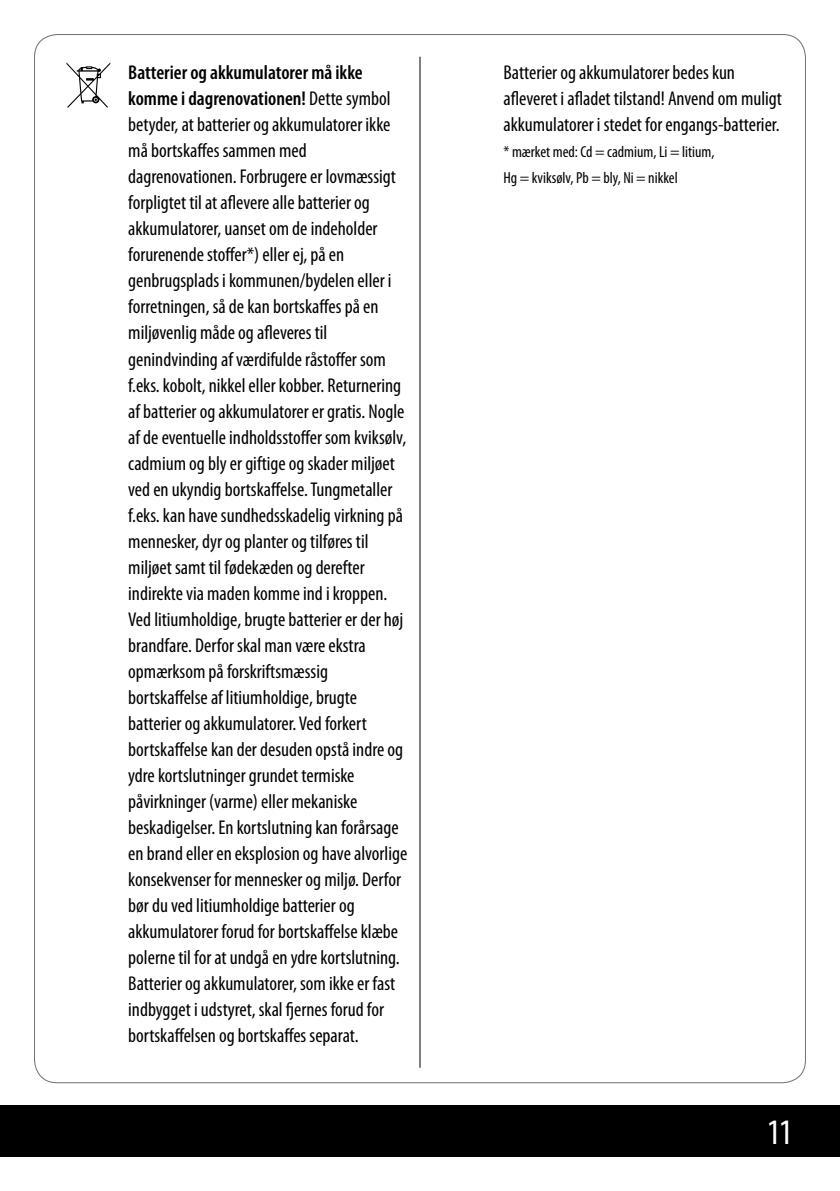
<style>
.page{position:relative;width:840px;height:1191px;background:#fff}
.page>*{position:absolute;margin:0;border:0;box-sizing:border-box;transform-origin:0 0}
.t1{font:36px "Myriad Pro";color:#fff;scale:.9 1}
.t2{font:condensed 20px/26px "Myriad Pro";color:#000}
.t3{font:condensed 16px/26px "Myriad Pro";color:#000}
.s1{font-weight:600}
</style>
<div class="page">
<div style="left:0;top:1106px;width:839px;height:51px;background:#000"></div>
<hr style="left:419px;top:57px;width:1px;height:1010px;background:#000">
<svg style="left:66px;top:62px;width:44px;height:46px"></svg>
<p class="t2" style="left:128px;top:60px;width:280px"><span class="s1">Batterier og akkumulatorer må ikke komme i dagrenovationen!</span> Dette symbol betyder, at batterier og akkumulatorer ikke må bortskaffes sammen med dagrenovationen. Forbrugere er lovmæssigt forpligtet til at aflevere alle batterier og akkumulatorer, uanset om de indeholder forurenende stoffer*) eller ej, på en genbrugsplads i kommunen/bydelen eller i forretningen, så de kan bortskaffes på en miljøvenlig måde og afleveres til genindvinding af værdifulde råstoffer som f.eks. kobolt, nikkel eller kobber. Returnering af batterier og akkumulatorer er gratis. Nogle af de eventuelle indholdsstoffer som kviksølv, cadmium og bly er giftige og skader miljøet ved en ukyndig bortskaffelse. Tungmetaller f.eks. kan have sundhedsskadelig virkning på mennesker, dyr og planter og tilføres til miljøet samt til fødekæden og derefter indirekte via maden komme ind i kroppen.<br>Ved litiumholdige, brugte batterier er der høj brandfare. Derfor skal man være ekstra opmærksom på forskriftsmæssig bortskaffelse af litiumholdige, brugte batterier og akkumulatorer. Ved forkert bortskaffelse kan der desuden opstå indre og ydre kortslutninger grundet termiske påvirkninger (varme) eller mekaniske beskadigelser. En kortslutning kan forårsage en brand eller en eksplosion og have alvorlige konsekvenser for mennesker og miljø. Derfor bør du ved litiumholdige batterier og akkumulatorer forud for bortskaffelse klæbe polerne til for at undgå en ydre kortslutning.<br>Batterier og akkumulatorer, som ikke er fast indbygget i udstyret, skal fjernes forud for bortskaffelsen og bortskaffes separat.</p>
<p class="t2" style="left:503px;top:60px;width:280px">Batterier og akkumulatorer bedes kun afleveret i afladet tilstand! Anvend om muligt akkumulatorer i stedet for engangs-batterier.</p>
<p class="t3" style="left:503px;top:139px;width:212px">* mærket med: Cd = cadmium, Li = litium,<br>Hg = kviksølv, Pb = bly, Ni = nikkel</p>
<h1 class="t1" style="left:765px;top:1110px;width:33px">11</h1>
</div>
